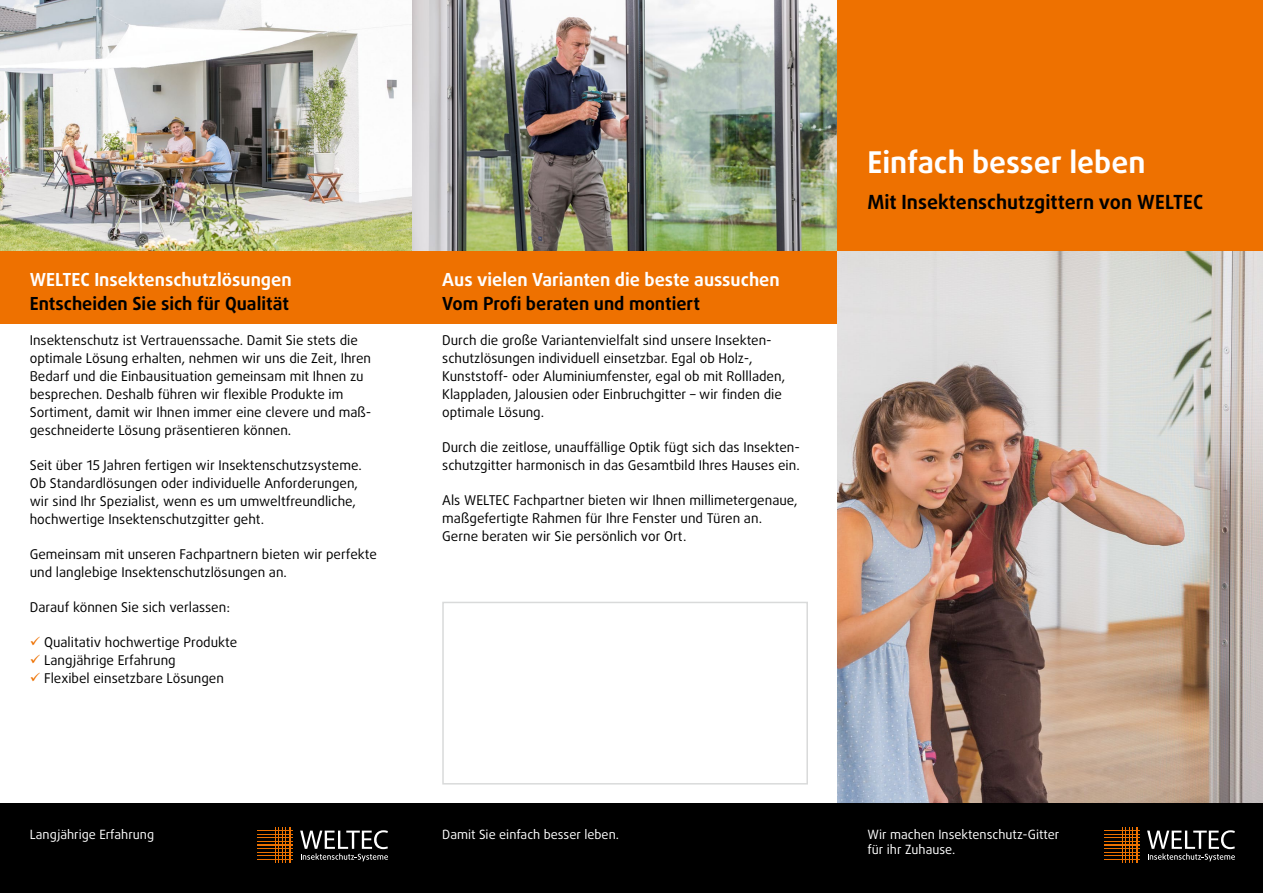
<style>
.page{position:relative;width:1263px;height:893px;background:#fff}
.page>*{position:absolute;margin:0;border:0;box-sizing:border-box;transform-origin:0 0}
.t1{font:700 30px "Daxline Pro";color:#fff}
.t2{font:700 19.5px "Daxline Pro";color:#000}
.t3{font:700 18px "Daxline Pro";color:#fff}
.t4{font:700 18px "Daxline Pro";color:#000}
.t5{font:13.5px/18px "Daxline Pro";color:#000}
.t6{font:12.75px/15px "Daxline Pro";color:#fff}
.s1{color:#ee7100}
</style>
<div class="page">
<div style="left:0;top:251px;width:838px;height:72px;background:#ee7100"></div>
<img style="left:0;top:0;width:412px;height:251px">
<img style="left:412px;top:0;width:426px;height:251px">
<div style="left:442px;top:602px;width:366px;height:182px;border:2px solid #d9dada"></div>
<img style="left:838px;top:251px;width:425px;height:553px">
<div style="left:838px;top:0;width:425px;height:251px;background:#ee7100"></div>
<div style="left:0;top:804px;width:1263px;height:89px;background:#000"></div>
<hr style="left:1136px;top:827px;width:1px;height:36px;background:#ee7100">
<hr style="left:1132px;top:827px;width:1px;height:36px;background:#ee7100">
<hr style="left:1129px;top:827px;width:1px;height:36px;background:#ee7100">
<hr style="left:1125px;top:827px;width:1px;height:36px;background:#ee7100">
<hr style="left:1104px;top:856px;width:36px;height:1px;background:#ee7100">
<hr style="left:1104px;top:852px;width:36px;height:1px;background:#ee7100">
<hr style="left:1104px;top:848px;width:36px;height:1px;background:#ee7100">
<hr style="left:1104px;top:844px;width:36px;height:2px;background:#ee7100">
<hr style="left:1104px;top:841px;width:36px;height:1px;background:#ee7100">
<hr style="left:1104px;top:837px;width:36px;height:1px;background:#ee7100">
<hr style="left:1104px;top:834px;width:36px;height:1px;background:#ee7100">
<hr style="left:1104px;top:830px;width:36px;height:1px;background:#ee7100">
<hr style="left:1122px;top:827px;width:1px;height:36px;background:#ee7100">
<hr style="left:1104px;top:859px;width:36px;height:1px;background:#ee7100">
<svg style="left:1147px;top:830px;width:88px;height:31px"></svg>
<hr style="left:289px;top:827px;width:1px;height:36px;background:#ee7100">
<hr style="left:285px;top:827px;width:1px;height:36px;background:#ee7100">
<hr style="left:282px;top:827px;width:1px;height:36px;background:#ee7100">
<hr style="left:278px;top:827px;width:1px;height:36px;background:#ee7100">
<hr style="left:257px;top:856px;width:36px;height:1px;background:#ee7100">
<hr style="left:257px;top:852px;width:36px;height:1px;background:#ee7100">
<hr style="left:257px;top:848px;width:36px;height:1px;background:#ee7100">
<hr style="left:257px;top:844px;width:36px;height:2px;background:#ee7100">
<hr style="left:257px;top:841px;width:36px;height:1px;background:#ee7100">
<hr style="left:257px;top:837px;width:36px;height:1px;background:#ee7100">
<hr style="left:257px;top:834px;width:36px;height:1px;background:#ee7100">
<hr style="left:257px;top:830px;width:36px;height:1px;background:#ee7100">
<hr style="left:275px;top:827px;width:1px;height:36px;background:#ee7100">
<hr style="left:257px;top:859px;width:36px;height:1px;background:#ee7100">
<svg style="left:300px;top:830px;width:88px;height:31px"></svg>
<h3 class="t3" style="left:30px;top:268px;width:263px">WELTEC Insektenschutzlösungen</h3>
<h3 class="t4" style="left:30px;top:291px;width:261px">Entscheiden Sie sich für Qualität</h3>
<p class="t5" style="left:30px;top:331px;width:343px">Insektenschutz ist Vertrauenssache. Damit Sie stets die optimale Lösung erhalten, nehmen wir uns die Zeit, Ihren Bedarf und die Einbausituation gemeinsam mit Ihnen zu besprechen. Deshalb führen wir flexible Produkte im Sortiment, damit wir Ihnen immer eine clevere und maß&shy;geschneiderte Lösung präsentieren können.</p>
<p class="t5" style="left:30px;top:456px;width:333px">Seit über 15 Jahren fertigen wir Insektenschutzsysteme.<br>Ob Standardlösungen oder individuelle Anforderungen, wir sind Ihr Spezialist, wenn es um umweltfreundliche, hochwertige Insektenschutzgitter geht.</p>
<p class="t5" style="left:30px;top:545px;width:349px">Gemeinsam mit unseren Fachpartnern bieten wir perfekte und langlebige Insektenschutzlösungen an.</p>
<p class="t5" style="left:30px;top:598px;width:202px">Darauf können Sie sich verlassen:</p>
<p class="t5" style="left:30px;top:633px;width:209px"><span class="s1">✓</span> Qualitativ hochwertige Produkte</p>
<p class="t5" style="left:30px;top:651px;width:147px"><span class="s1">✓</span> Langjährige Erfahrung</p>
<p class="t5" style="left:30px;top:669px;width:196px"><span class="s1">✓</span> Flexibel einsetzbare Lösungen</p>
<h3 class="t3" style="left:442px;top:268px;width:339px">Aus vielen Varianten die beste aussuchen</h3>
<h3 class="t4" style="left:442px;top:291px;width:259px">Vom Profi beraten und montiert</h3>
<p class="t5" style="left:442px;top:331px;width:344px">Durch die große Variantenvielfalt sind unsere Insekten&shy;schutzlösungen individuell einsetzbar. Egal ob Holz-, Kunststoff- oder Aluminiumfenster, egal ob mit Rollladen, Klappladen, Jalousien oder Einbruchgitter – wir finden die optimale Lösung.</p>
<p class="t5" style="left:442px;top:438px;width:359px">Durch die zeitlose, unauffällige Optik fügt sich das Insekten&shy;schutzgitter harmonisch in das Gesamtbild Ihres Hauses ein.</p>
<p class="t5" style="left:442px;top:491px;width:357px">Als WELTEC Fachpartner bieten wir Ihnen millimetergenaue, maßgefertigte Rahmen für Ihre Fenster und Türen an.<br>Gerne beraten wir Sie persönlich vor Ort.</p>
<p class="t6" style="left:30px;top:827px;width:126px">Langjährige Erfahrung</p>
<p class="t6" style="left:442px;top:827px;width:178px">Damit Sie einfach besser leben.</p>
<h1 class="t1" style="left:867px;top:142px;width:279px">Einfach besser leben</h1>
<h2 class="t2" style="left:867px;top:189px;width:337px">Mit Insektenschutzgittern von WELTEC</h2>
<p class="t6" style="left:867px;top:827px;width:193px">Wir machen Insektenschutz-Gitter für ihr Zuhause.</p>
</div>
